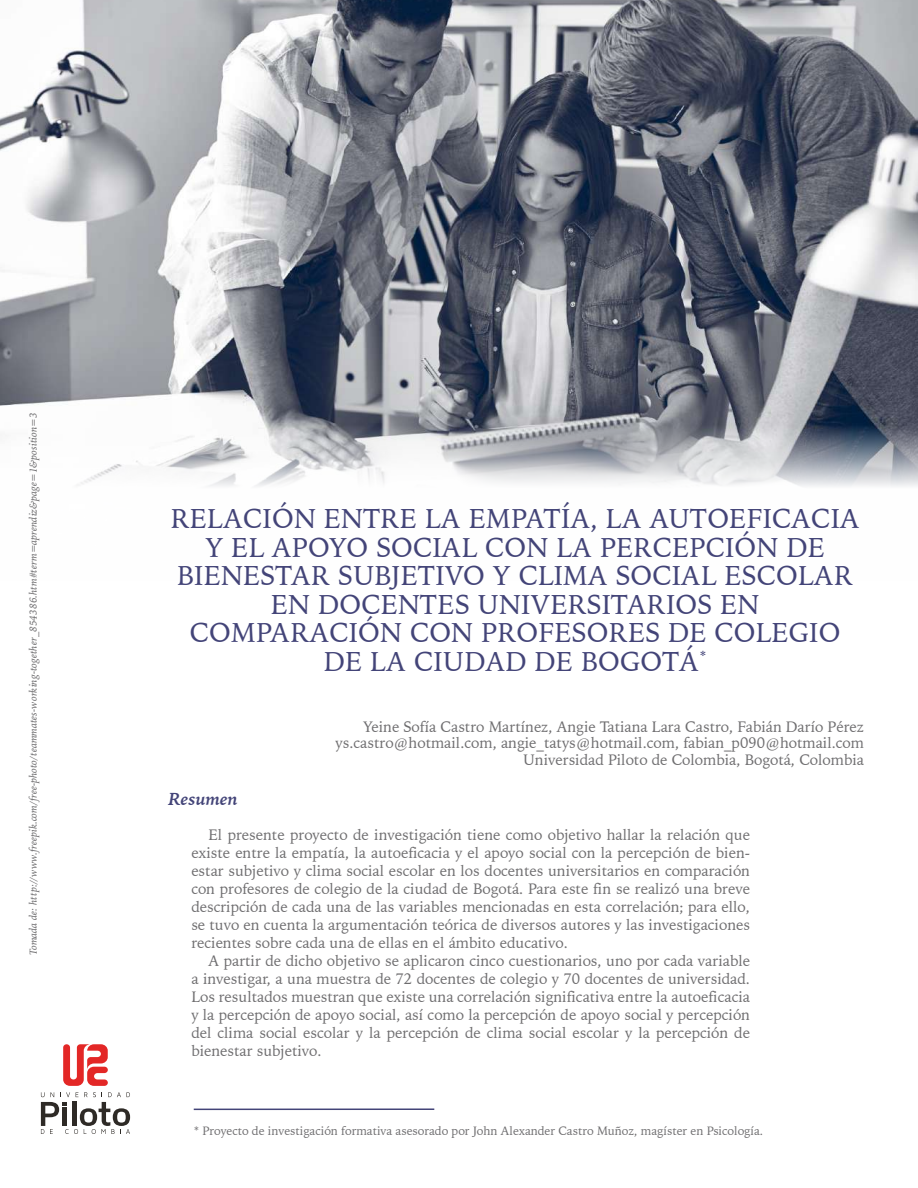
<style>
.page{position:relative;width:918px;height:1188px;background:#fff}
.page>*{position:absolute;margin:0;border:0;box-sizing:border-box;transform-origin:0 0}
.t1{font:27px/28.5px "Iowan Old Style BT";letter-spacing:.01em;color:#434478;text-align:center}
.t2{font:italic 700 18px "Iowan Old Style BT";color:#434478}
.t3{font:15px/18px "Iowan Old Style BT";color:#6e6d6f;text-align:justify}
.t4{font:12px "Iowan Old Style BT";color:#6e6d6f}
.t5{font:italic 10.5px "Iowan Old Style BT";color:#6e6d6f}
</style>
<div class="page">
<svg style="left:63px;top:1044px;width:45px;height:42px"></svg>
<svg style="left:41px;top:1092px;width:89px;height:42px"></svg>
<img style="left:0;top:0;width:918px;height:487px">
<hr style="left:194px;top:1108px;width:240px;height:2px;background:#434478">
<p class="t5" style="left:27px;top:955px;width:544px;rotate:-90deg">Tomada de: http://www.freepik.com/free-photo/teammates-working-together_854386.htm#term=aprendiz&amp;page=1&amp;position=3</p>
<h1 class="t1" style="left:171px;top:505px;width:690px">Relación entre la empatía, la autoeficacia y el apoyo social con la percepción de bienestar subjetivo y clima social escolar en docentes universitarios en comparación con profesores de colegio de la ciudad de Bogotá<sup>*</sup></h1>
<p class="t2" style="left:169px;top:788px;width:71px">Resumen</p>
<p class="t3" style="left:335px;top:718px;width:530px;line-height:16.5px;text-align:right">Yeine Sofía Castro Martínez, Angie Tatiana Lara Castro, Fabián Darío Pérez ys.castro@hotmail.com, angie_tatys@hotmail.com, fabian_p090@hotmail.com<br>Universidad Piloto de Colombia, Bogotá, Colombia</p>
<p class="t3" style="left:191px;top:826px;width:560px;text-indent:17px">El presente proyecto de investigación tiene como objetivo hallar la relación que existe entre la empatía, la autoeficacia y el apoyo social con la percepción de bien&shy;estar subjetivo y clima social escolar en los docentes universitarios en comparación con profesores de colegio de la ciudad de Bogotá. Para este fin se realizó una breve descripción de cada una de las variables mencionadas en esta correlación; para ello, se tuvo en cuenta la argumentación teórica de diversos autores y las investigaciones recientes sobre cada una de ellas en el ámbito educativo.</p>
<p class="t3" style="left:191px;top:952px;width:560px;text-indent:17px">A partir de dicho objetivo se aplicaron cinco cuestionarios, uno por cada variable a investigar, a una muestra de 72 docentes de colegio y 70 docentes de universidad.<br>Los resultados muestran que existe una correlación significativa entre la autoeficacia y la percepción de apoyo social, así como la percepción de apoyo social y percepción del clima social escolar y la percepción de clima social escolar y la percepción de bienestar subjetivo.</p>
<p class="t4" style="left:194px;top:1123px;width:571px">* Proyecto de investigación formativa asesorado por John Alexander Castro Muñoz, magíster en Psicología.</p>
</div>
